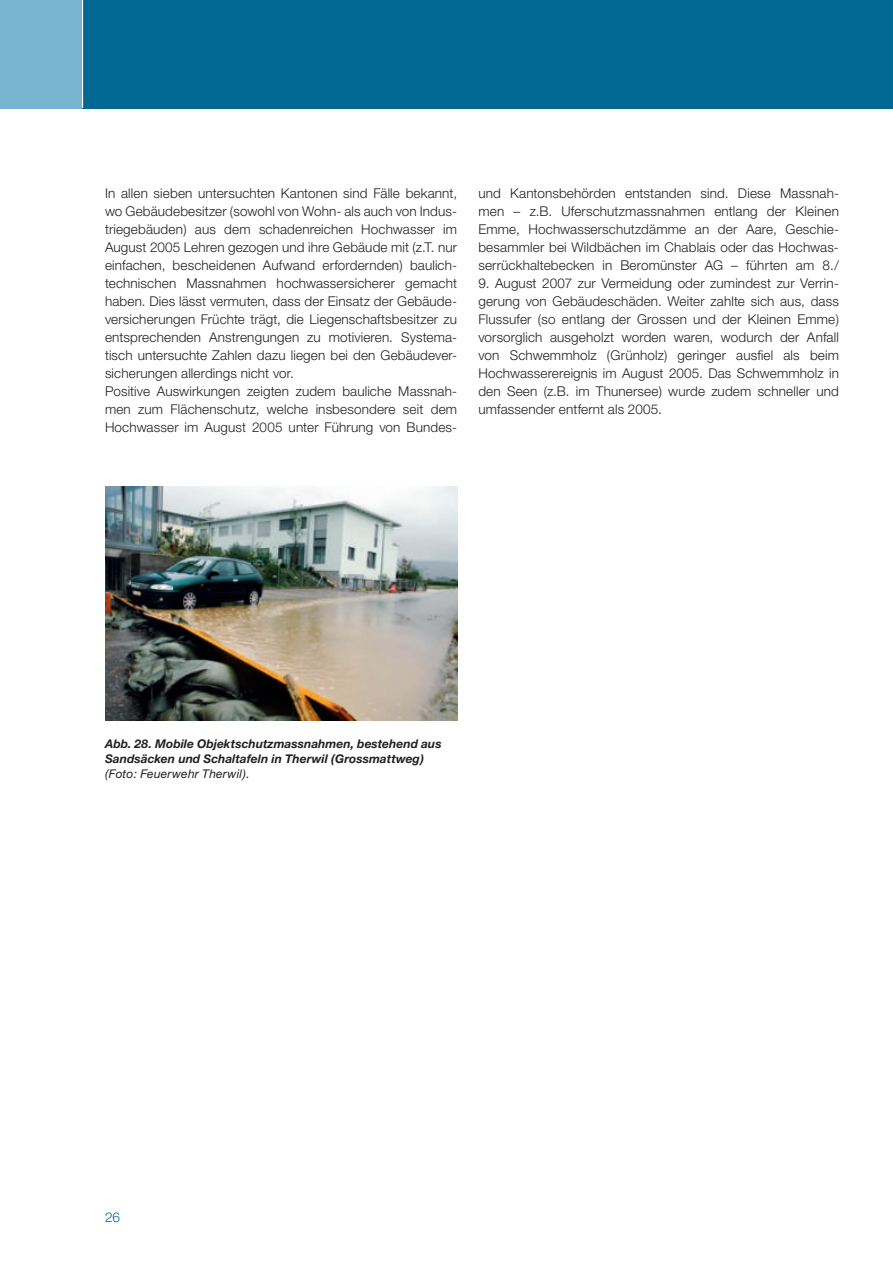
<style>
.page{position:relative;width:893px;height:1263px;background:#fff}
.page>*{position:absolute;margin:0;border:0;box-sizing:border-box;transform-origin:0 0}
.t1{font:300 13.5px/18px "Helvetica Neue";letter-spacing:.01em;color:#231f20;text-align:justify}
.t2{font:300 13.5px "Helvetica Neue";color:#006893}
.t3{font:italic 700 12px/15px "Helvetica Neue";letter-spacing:.005em;color:#231f20}
.t4{font:italic 12px "Helvetica Neue";letter-spacing:.02em;color:#231f20}
</style>
<div class="page">
<div style="left:77px;top:0;width:816px;height:108px;background:#006893"></div>
<hr style="left:82px;top:0;width:1px;height:108px;background:#fff">
<div style="left:0;top:0;width:82px;height:108px;background:#78b3cf"></div>
<img style="left:105px;top:486px;width:352px;height:234px">
<p class="t1" style="left:105px;top:184px;width:354px;text-align:left">In allen sieben untersuchten Kantonen sind Fälle bekannt, wo Gebäudebesitzer (sowohl von Wohn- als auch von Indus&shy;triegebäuden) aus dem schadenreichen Hochwasser im August 2005 Lehren gezogen und ihre Gebäude mit (z.T. nur einfachen, bescheidenen Aufwand erfordernden) baulich&shy;technischen Massnahmen hochwassersicherer gemacht haben. Dies lässt vermuten, dass der Einsatz der Gebäude&shy;versicherungen Früchte trägt, die Liegenschaftsbesitzer zu entsprechenden Anstrengungen zu motivieren. Systema&shy;tisch untersuchte Zahlen dazu liegen bei den Gebäudever&shy;sicherungen allerdings nicht vor.<br>Positive Auswirkungen zeigten zudem bauliche Massnah&shy;men zum Flächenschutz, welche insbesondere seit dem Hochwasser im August 2005 unter Führung von Bundes-</p>
<p class="t1" style="left:478px;top:184px;width:362px">und Kantonsbehörden entstanden sind. Diese Massnah&shy;men – z.B. Uferschutzmassnahmen entlang der Kleinen Emme, Hochwasserschutzdämme an der Aare, Geschie&shy;besammler bei Wildbächen im Chablais oder das Hochwas&shy;serrückhaltebecken in Beromünster AG – führten am 8./</p>
<p class="t1" style="left:478px;top:274px;width:362px">9. August 2007 zur Vermeidung oder zumindest zur Verrin&shy;gerung von Gebäudeschäden. Weiter zahlte sich aus, dass Flussufer (so entlang der Grossen und der Kleinen Emme) vorsorglich ausgeholzt worden waren, wodurch der Anfall von Schwemmholz (Grünholz) geringer ausfiel als beim Hochwasserereignis im August 2005. Das Schwemmholz in den Seen (z.B. im Thunersee) wurde zudem schneller und umfassender entfernt als 2005.</p>
<p class="t3" style="left:105px;top:736px;width:338px">Abb. 28. Mobile Objektschutzmassnahmen, bestehend aus<br>Sandsäcken und Schaltafeln in Therwil (Grossmattweg)</p>
<p class="t4" style="left:105px;top:767px;width:146px">(Foto: Feuerwehr Therwil).</p>
<p class="t2" style="left:105px;top:1209px;width:17px">26</p>
</div>
